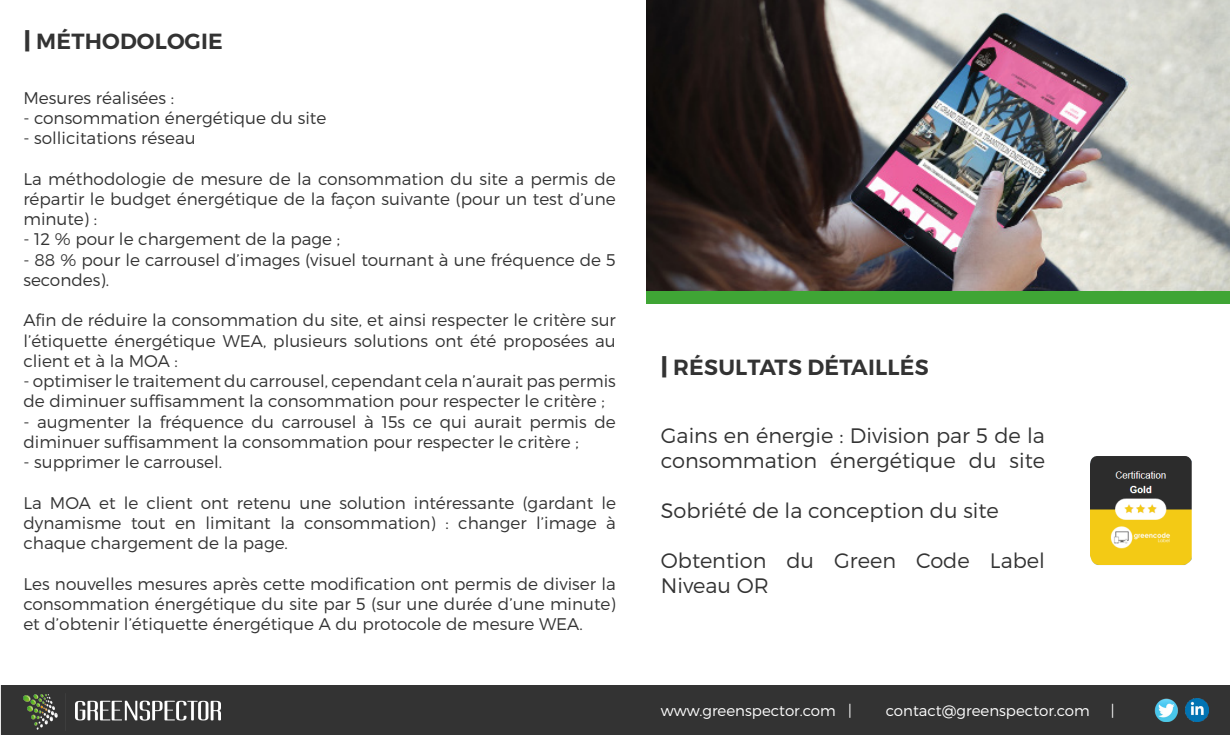
<style>
.page{position:relative;width:1230px;height:735px;background:#fff}
.page>*{position:absolute;margin:0;border:0;box-sizing:border-box;transform-origin:0 0}
.t1{font:600 21.88px "Montserrat";letter-spacing:.01em;color:#333}
.t2{font:300 20.88px/25.1px "Montserrat";color:#333}
.t3{font:300 16.88px/20.2px "Montserrat";color:#333;text-align:justify}
.t4{font:300 15px "Montserrat";color:#fff}
.s1{font-weight:900;font-size:23.75px}
</style>
<div class="page">
<div style="left:646px;top:291px;width:584px;height:13px;background:#3fa535"></div>
<div style="left:1px;top:685px;width:1229px;height:50px;background:#333"></div>
<img style="left:23px;top:693px;width:198px;height:38px">
<img style="left:1185px;top:699px;width:23px;height:22px">
<img style="left:1153px;top:698px;width:27px;height:24px">
<img style="left:646px;top:0;width:583px;height:291px">
<img style="left:1090px;top:456px;width:102px;height:109px">
<p class="t1" style="left:23px;top:27px;width:201px"><span class="s1">|</span> MÉTHODOLOGIE</p>
<p class="t3" style="left:23px;top:87px;width:152px">Mesures réalisées :</p>
<p class="t3" style="left:23px;top:107px;width:304px">- consommation énergétique du site</p>
<p class="t3" style="left:23px;top:128px;width:174px">- sollicitations réseau</p>
<p class="t3" style="left:23px;top:168px;width:594px">La méthodologie de mesure de la consommation du site a permis de répartir le budget énergétique de la façon suivante (pour un test d’une minute) :</p>
<p class="t3" style="left:23px;top:229px;width:318px">- 12 % pour le chargement de la page ;</p>
<p class="t3" style="left:23px;top:249px;width:594px">- 88 % pour le carrousel d’images (visuel tournant à une fréquence de 5 secondes).</p>
<p class="t3" style="left:23px;top:310px;width:594px">Afin de réduire la consommation du site, et ainsi respecter le critère sur l’étiquette énergétique WEA, plusieurs solutions ont été proposées au client et à la MOA :</p>
<p class="t3" style="left:23px;top:371px;width:594px">- optimiser le traitement du carrousel, cependant cela n’aurait pas permis de diminuer suffisamment la consommation pour respecter le critère ;</p>
<p class="t3" style="left:23px;top:411px;width:594px">- augmenter la fréquence du carrousel à 15s ce qui aurait permis de diminuer suffisamment la consommation pour respecter le critère ;</p>
<p class="t3" style="left:23px;top:452px;width:200px">- supprimer le carrousel.</p>
<p class="t3" style="left:23px;top:492px;width:594px">La MOA et le client ont retenu une solution intéressante (gardant le dynamisme tout en limitant la consommation) : changer l’image à chaque chargement de la page.</p>
<p class="t3" style="left:23px;top:573px;width:594px">Les nouvelles mesures après cette modification ont permis de diviser la consommation énergétique du site par 5 (sur une durée d’une minute) et d’obtenir l’étiquette énergétique A du protocole de mesure WEA.</p>
<p class="t1" style="left:660px;top:354px;width:270px"><span class="s1">|</span> RÉSULTATS DÉTAILLÉS</p>
<p class="t2" style="left:661px;top:422px;width:386px">Gains en énergie : Division par 5 de la consommation énergétique du site</p>
<p class="t2" style="left:661px;top:498px;width:339px">Sobriété de la conception du site</p>
<p class="t2" style="left:661px;top:548px;width:386px">Obtention du Green Code Label<br>Niveau OR</p>
<p class="t4" style="left:661px;top:701px;width:193px">www.greenspector.com |</p>
<p class="t4" style="left:886px;top:701px;width:206px">contact@greenspector.com</p>
<p class="t4" style="left:1111px;top:701px;width:5px">|</p>
</div>
